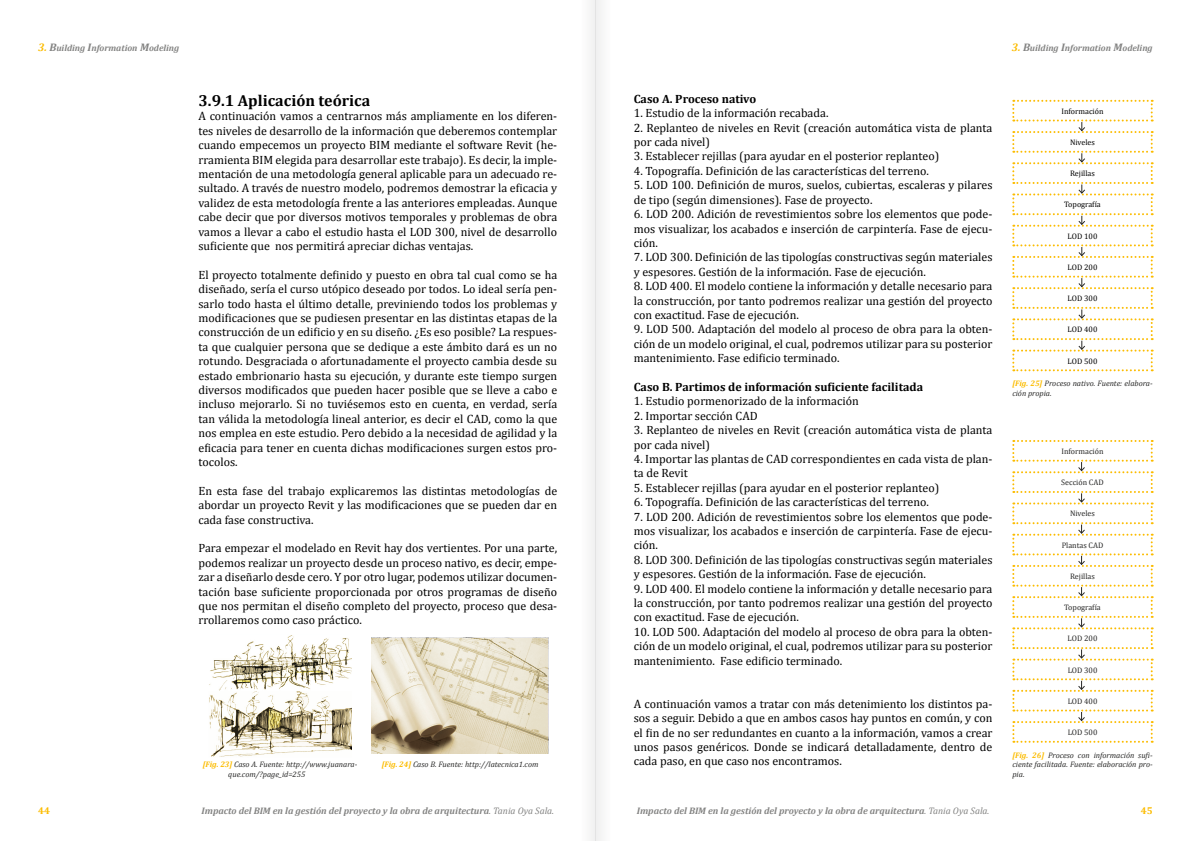
<style>
.page{position:relative;width:1191px;height:842px;background:#fff}
.page>*{position:absolute;margin:0;border:0;box-sizing:border-box;transform-origin:0 0}
.t1{font:700 16px "Cambria";color:#000}
.t2{font:12px/14.4px "Cambria";color:#000;text-align:justify}
.t3{font:700 12px "Cambria";color:#000}
.t4{font:700 10px "Cambria";color:#fcbc00}
.t5{font:italic 700 9.5px "Cambria";color:#838382}
.t6{font:italic 700 9px "Cambria";color:#838382}
.t7{font:italic 8px/9.6px "Cambria";color:#282827}
.t8{font:8px "Cambria";color:#282827}
.t9{font:8px "Cambria";color:#000}
.s1{font-size:11px;color:#fcbc00}
.s2{font-size:11px}
.s3{font-weight:700;color:#fcbc00}
.s4{font-weight:400}
</style>
<div class="page">
<div style="left:595px;top:0;width:22px;height:841px;background:#f8f8f7"></div>
<svg style="left:1012px;top:100px;width:140px;height:271px"></svg>
<svg style="left:1012px;top:440px;width:140px;height:303px"></svg>
<svg style="left:371px;top:638px;width:177px;height:116px;background:#dbd2bb"></svg>
<svg style="left:209px;top:635px;width:142px;height:121px"></svg>
<p class="t6" style="left:38px;top:42px;width:142px"><span class="s1">3.</span> <span class="s2">B</span>uilding <span class="s2">I</span>nformation <span class="s2">M</span>odeling</p>
<p class="t6" style="left:1011px;top:42px;width:142px"><span class="s1">3.</span> <span class="s2">B</span>uilding <span class="s2">I</span>nformation <span class="s2">M</span>odeling</p>
<p class="t1" style="left:198px;top:89px;width:173px">3.9.1 Aplicación teórica</p>
<p class="t2" style="left:198px;top:109px;width:360px">A continuación vamos a centrarnos más ampliamente en los diferen&shy;tes niveles de desarrollo de la información que deberemos contemplar cuando empecemos un proyecto BIM mediante el software Revit (he&shy;rramienta BIM elegida para desarrollar este trabajo). Es decir, la imple&shy;mentación de una metodología general aplicable para un adecuado re&shy;sultado. A través de nuestro modelo, podremos demostrar la eficacia y validez de esta metodología frente a las anteriores empleadas. Aunque cabe decir que por diversos motivos temporales y problemas de obra vamos a llevar a cabo el estudio hasta el LOD 300, nivel de desarrollo suficiente que nos permitirá apreciar dichas ventajas.</p>
<p class="t2" style="left:198px;top:267px;width:360px">El proyecto totalmente definido y puesto en obra tal cual como se ha diseñado, sería el curso utópico deseado por todos. Lo ideal sería pen&shy;sarlo todo hasta el último detalle, previniendo todos los problemas y modificaciones que se pudiesen presentar en las distintas etapas de la construcción de un edificio y en su diseño. ¿Es eso posible? La respues&shy;ta que cualquier persona que se dedique a este ámbito dará es un no rotundo. Desgraciada o afortunadamente el proyecto cambia desde su estado embrionario hasta su ejecución, y durante este tiempo surgen diversos modificados que pueden hacer posible que se lleve a cabo e incluso mejorarlo. Si no tuviésemos esto en cuenta, en verdad, sería tan válida la metodología lineal anterior, es decir el CAD, como la que nos emplea en este estudio. Pero debido a la necesidad de agilidad y la eficacia para tener en cuenta dichas modificaciones surgen estos pro&shy;tocolos.</p>
<p class="t2" style="left:198px;top:483px;width:360px">En esta fase del trabajo explicaremos las distintas metodologías de abordar un proyecto Revit y las modificaciones que se pueden dar en cada fase constructiva.</p>
<p class="t2" style="left:198px;top:541px;width:360px">Para empezar el modelado en Revit hay dos vertientes. Por una parte, podemos realizar un proyecto desde un proceso nativo, es decir, empe&shy;zar a diseñarlo desde cero. Y por otro lugar, podemos utilizar documen&shy;tación base suficiente proporcionada por otros programas de diseño que nos permitan el diseño completo del proyecto, proceso que desa&shy;rrollaremos como caso práctico.</p>
<p class="t7" style="left:228px;top:759px;width:131px;text-indent:-26px"><span class="s3">[Fig. 23]</span> Caso A. Fuente: http://www.juanara&shy;que.com/?page_id=255</p>
<p class="t7" style="left:382px;top:759px;width:158px"><span class="s3">[Fig. 24]</span> Caso B. Fuente: http://latecnica1.com</p>
<p class="t3" style="left:634px;top:90px;width:124px">Caso A. Proceso nativo</p>
<p class="t2" style="left:634px;top:106px;width:196px">1. Estudio de la información recabada.</p>
<p class="t2" style="left:634px;top:120px;width:360px">2. Replanteo de niveles en Revit (creación automática vista de planta por cada nivel)</p>
<p class="t2" style="left:634px;top:149px;width:307px">3. Establecer rejillas (para ayudar en el posterior replanteo)</p>
<p class="t2" style="left:634px;top:164px;width:296px">4. Topografía. Definición de las características del terreno.</p>
<p class="t2" style="left:634px;top:178px;width:360px">5. LOD 100. Definición de muros, suelos, cubiertas, escaleras y pilares de tipo (según dimensiones). Fase de proyecto.</p>
<p class="t2" style="left:634px;top:207px;width:360px">6. LOD 200. Adición de revestimientos sobre los elementos que pode&shy;mos visualizar, los acabados e inserción de carpintería. Fase de ejecu&shy;ción.</p>
<p class="t2" style="left:634px;top:250px;width:360px">7. LOD 300. Definición de las tipologías constructivas según materiales y espesores. Gestión de la información. Fase de ejecución.</p>
<p class="t2" style="left:634px;top:279px;width:360px">8. LOD 400. El modelo contiene la información y detalle necesario para la construcción, por tanto podremos realizar una gestión del proyecto con exactitud. Fase de ejecución.</p>
<p class="t2" style="left:634px;top:322px;width:360px">9. LOD 500. Adaptación del modelo al proceso de obra para la obten&shy;ción de un modelo original, el cual, podremos utilizar para su posterior mantenimiento. Fase edificio terminado.</p>
<p class="t3" style="left:634px;top:378px;width:291px">Caso B. Partimos de información suficiente facilitada</p>
<p class="t2" style="left:634px;top:394px;width:226px">1. Estudio pormenorizado de la información</p>
<p class="t2" style="left:634px;top:408px;width:125px">2. Importar sección CAD</p>
<p class="t2" style="left:634px;top:423px;width:360px">3. Replanteo de niveles en Revit (creación automática vista de planta por cada nivel)</p>
<p class="t2" style="left:634px;top:452px;width:360px">4. Importar las plantas de CAD correspondientes en cada vista de plan&shy;ta de Revit</p>
<p class="t2" style="left:634px;top:480px;width:307px">5. Establecer rejillas (para ayudar en el posterior replanteo)</p>
<p class="t2" style="left:634px;top:495px;width:296px">6. Topografía. Definición de las características del terreno.</p>
<p class="t2" style="left:634px;top:509px;width:360px">7. LOD 200. Adición de revestimientos sobre los elementos que pode&shy;mos visualizar, los acabados e inserción de carpintería. Fase de ejecu&shy;ción.</p>
<p class="t2" style="left:634px;top:552px;width:360px">8. LOD 300. Definición de las tipologías constructivas según materiales y espesores. Gestión de la información. Fase de ejecución.</p>
<p class="t2" style="left:634px;top:581px;width:360px">9. LOD 400. El modelo contiene la información y detalle necesario para la construcción, por tanto podremos realizar una gestión del proyecto con exactitud. Fase de ejecución.</p>
<p class="t2" style="left:634px;top:624px;width:360px">10. LOD 500. Adaptación del modelo al proceso de obra para la obten&shy;ción de un modelo original, el cual, podremos utilizar para su posterior mantenimiento. Fase edificio terminado.</p>
<p class="t2" style="left:634px;top:696px;width:360px">A continuación vamos a tratar con más detenimiento los distintos pa&shy;sos a seguir. Debido a que en ambos casos hay puntos en común, y con el fin de no ser redundantes en cuanto a la información, vamos a crear unos pasos genéricos. Donde se indicará detalladamente, dentro de cada paso, en que caso nos encontramos.</p>
<p class="t9" style="left:1061px;top:106px;width:43px">Información</p>
<p class="t9" style="left:1070px;top:138px;width:26px">Niveles</p>
<p class="t9" style="left:1070px;top:169px;width:26px">Rejillas</p>
<p class="t9" style="left:1064px;top:200px;width:38px">Topografía</p>
<p class="t9" style="left:1067px;top:231px;width:31px">LOD 100</p>
<p class="t9" style="left:1067px;top:262px;width:31px">LOD 200</p>
<p class="t9" style="left:1067px;top:294px;width:31px">LOD 300</p>
<p class="t9" style="left:1067px;top:325px;width:31px">LOD 400</p>
<p class="t9" style="left:1067px;top:356px;width:31px">LOD 500</p>
<p class="t7" style="left:1012px;top:378px;width:142px"><span class="s3">[Fig. 25]</span> Proceso nativo. Fuente: elabora&shy;ción propia.</p>
<p class="t8" style="left:1061px;top:446px;width:43px">Información</p>
<p class="t8" style="left:1061px;top:478px;width:44px">Sección CAD</p>
<p class="t8" style="left:1070px;top:509px;width:26px">Niveles</p>
<p class="t8" style="left:1061px;top:540px;width:43px">Plantas CAD</p>
<p class="t8" style="left:1070px;top:571px;width:26px">Rejillas</p>
<p class="t8" style="left:1064px;top:603px;width:38px">Topografía</p>
<p class="t8" style="left:1067px;top:634px;width:31px">LOD 200</p>
<p class="t8" style="left:1067px;top:665px;width:31px">LOD 300</p>
<p class="t8" style="left:1067px;top:696px;width:31px">LOD 400</p>
<p class="t8" style="left:1067px;top:727px;width:31px">LOD 500</p>
<p class="t7" style="left:1012px;top:750px;width:142px;text-align:justify"><span class="s3">[Fig. 26]</span> Proceso con información sufi&shy;ciente facilitada. Fuente: elaboración pro&shy;pia.</p>
<p class="t4" style="left:38px;top:803px;width:13px">44</p>
<p class="t4" style="left:1140px;top:803px;width:13px">45</p>
<p class="t5" style="left:201px;top:804px;width:354px">Impacto del BIM en la gestión del proyecto y la obra de arquitectura<span class="s4">. Tania Oya Sala.</span></p>
<p class="t5" style="left:637px;top:804px;width:354px">Impacto del BIM en la gestión del proyecto y la obra de arquitectura<span class="s4">. Tania Oya Sala.</span></p>
</div>
